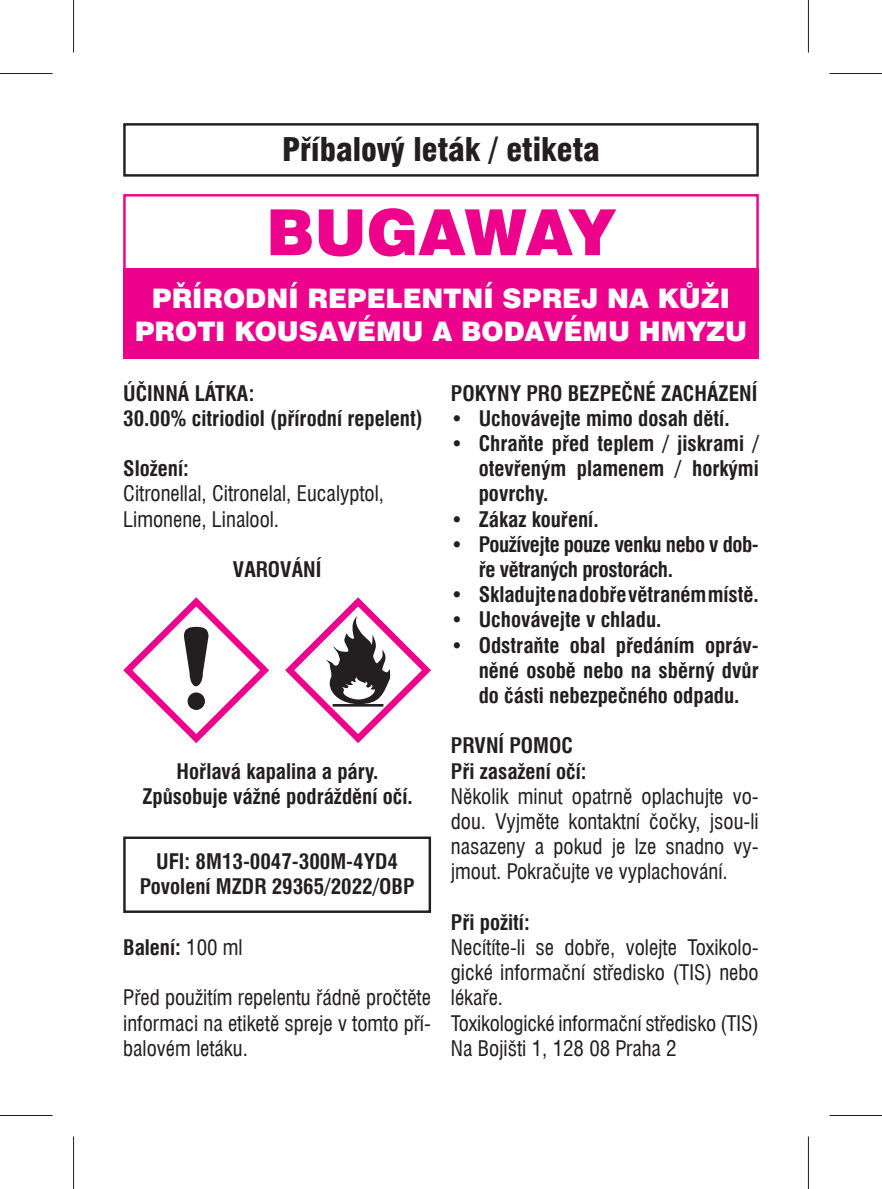
<style>
.page{position:relative;width:882px;height:1189px;background:#fff}
.page>*{position:absolute;margin:0;border:0;box-sizing:border-box;transform-origin:0 0}
.t1{font:900 63.7px "Swiss 721 AT";letter-spacing:-.01em;color:#ed028c}
.t2{font:900 condensed 31.85px "Swiss 721 AT";color:#231f20}
.t3{font:900 26.95px/32.2px "Swiss 721 AT";color:#fff;text-align:center}
.t4{font:700 condensed 21px/25.2px "Swiss 721 AT";color:#231f20}
.t5{font:condensed 21px/25.2px "Swiss 721 AT";color:#231f20}
.t6{font:700 condensed 21px "Swiss 721 AT";letter-spacing:-.02em;color:#231f20}
.s1{font-weight:400}
</style>
<div class="page">
<div style="left:123px;top:268px;width:635px;height:90px;background:#ed028c"></div>
<div style="left:123px;top:194px;width:635px;height:76px;border:2px solid #ed028c"></div>
<div style="left:123px;top:123px;width:635px;height:54px;border:2px solid #231f20"></div>
<svg style="left:285px;top:597px;width:146px;height:146px"></svg>
<hr style="left:332px;top:704px;width:51px;height:2px;background:#231f20">
<svg style="left:123px;top:597px;width:146px;height:146px"></svg>
<div style="left:123px;top:836px;width:308px;height:77px;border:2px solid #231f20"></div>
<div style="left:71px;top:0;width:5px;height:52px;background:#f7f7f7"></div>
<div style="left:71px;top:1136px;width:5px;height:53px;background:#f7f7f7"></div>
<svg style="left:808px;top:0;width:1px;height:52px"></svg>
<svg style="left:808px;top:1136px;width:1px;height:53px"></svg>
<hr style="left:0;top:73px;width:53px;height:1px;background:#231f20">
<hr style="left:829px;top:73px;width:52px;height:1px;background:#231f20">
<hr style="left:0;top:1115px;width:53px;height:1px;background:#231f20">
<hr style="left:829px;top:1115px;width:52px;height:1px;background:#231f20">
<hr style="left:73px;top:0;width:1px;height:52px;background:#231f20">
<hr style="left:73px;top:1136px;width:1px;height:53px;background:#231f20">
<hr style="left:807px;top:0;width:1px;height:52px;background:#231f20">
<hr style="left:807px;top:1136px;width:1px;height:53px;background:#231f20">
<h2 class="t2" style="left:282px;top:136px;width:319px">Příbalový leták / etiketa</h2>
<h1 class="t1" style="left:266px;top:196px;width:351px">BUGAWAY</h1>
<p class="t3" style="left:135px;top:283px;width:613px">PŘÍRODNÍ REPELENTNÍ SPREJ NA KŮŽI<br>PROTI KOUSAVÉMU A BODAVÉMU HMYZU</p>
<p class="t4" style="left:123px;top:382px;width:301px">ÚČINNÁ LÁTKA:<br>30.00% citriodiol (přírodní repelent)</p>
<p class="t4" style="left:123px;top:457px;width:67px">Složení:</p>
<p class="t5" style="left:123px;top:483px;width:262px">Citronellal, Citronelal, Eucalyptol,<br>Limonene, Linalool.</p>
<p class="t4" style="left:233px;top:558px;width:90px">VAROVÁNÍ</p>
<p class="t4" style="left:142px;top:760px;width:272px;text-align:center">Hořlavá kapalina a páry.<br>Způsobuje vážné podráždění očí.</p>
<p class="t4" style="left:140px;top:850px;width:276px;text-align:center">UFI: 8M13-0047-300M-4YD4<br>Povolení MZDR 29365/2022/OBP</p>
<p class="t4" style="left:123px;top:936px;width:121px">Balení: <span class="s1">100 ml</span></p>
<p class="t5" style="left:123px;top:987px;width:309px;text-align:justify">Před použitím repelentu řádně pročtěte informaci na etiketě spreje v tomto pří&shy;balovém letáku.</p>
<p class="t4" style="left:451px;top:382px;width:308px">POKYNY PRO BEZPEČNÉ ZACHÁZENÍ</p>
<p class="t4" style="left:451px;top:407px;width:280px">ï Uchovávejte mimo dosah dětí.</p>
<p class="t4" style="left:451px;top:432px;width:309px">ï Chraňte před teplem / jiskrami /</p>
<p class="t4" style="left:478px;top:457px;width:281px">otevřeným plamenem / horkými</p>
<p class="t4" style="left:478px;top:483px;width:71px">povrchy.</p>
<p class="t4" style="left:451px;top:508px;width:149px">ï Zákaz kouření.</p>
<p class="t6" style="left:451px;top:535px;width:309px">ï Používejte pouze venku nebo v dob-</p>
<p class="t6" style="left:478px;top:557px;width:196px">ře větraných prostorách.</p>
<p class="t4" style="left:451px;top:583px;width:309px">ï Skladujte na dobře větraném místě.</p>
<p class="t4" style="left:451px;top:609px;width:212px">ï Uchovávejte v chladu.</p>
<p class="t4" style="left:451px;top:634px;width:309px">ï Odstraňte obal předáním opráv-</p>
<p class="t4" style="left:478px;top:659px;width:281px">něné osobě nebo na sběrný dvůr</p>
<p class="t4" style="left:478px;top:684px;width:262px">do části nebezpečného odpadu.</p>
<p class="t4" style="left:451px;top:735px;width:137px">PRVNÍ POMOC<br>Při zasažení očí:</p>
<p class="t5" style="left:451px;top:785px;width:309px;text-align:justify">Několik minut opatrně oplachujte vo&shy;dou. Vyjměte kontaktní čočky, jsou-li nasazeny a pokud je lze snadno vy&shy;jmout. Pokračujte ve vyplachování.</p>
<p class="t4" style="left:451px;top:911px;width:80px">Při požití:</p>
<p class="t5" style="left:451px;top:936px;width:309px">Necítíte-li se dobře, volejte Toxikolo&shy;gické informační středisko (TIS) nebo lékaře.<br>Toxikologické informační středisko (TIS)<br>Na Bojišti 1, 128 08 Praha 2</p>
</div>
